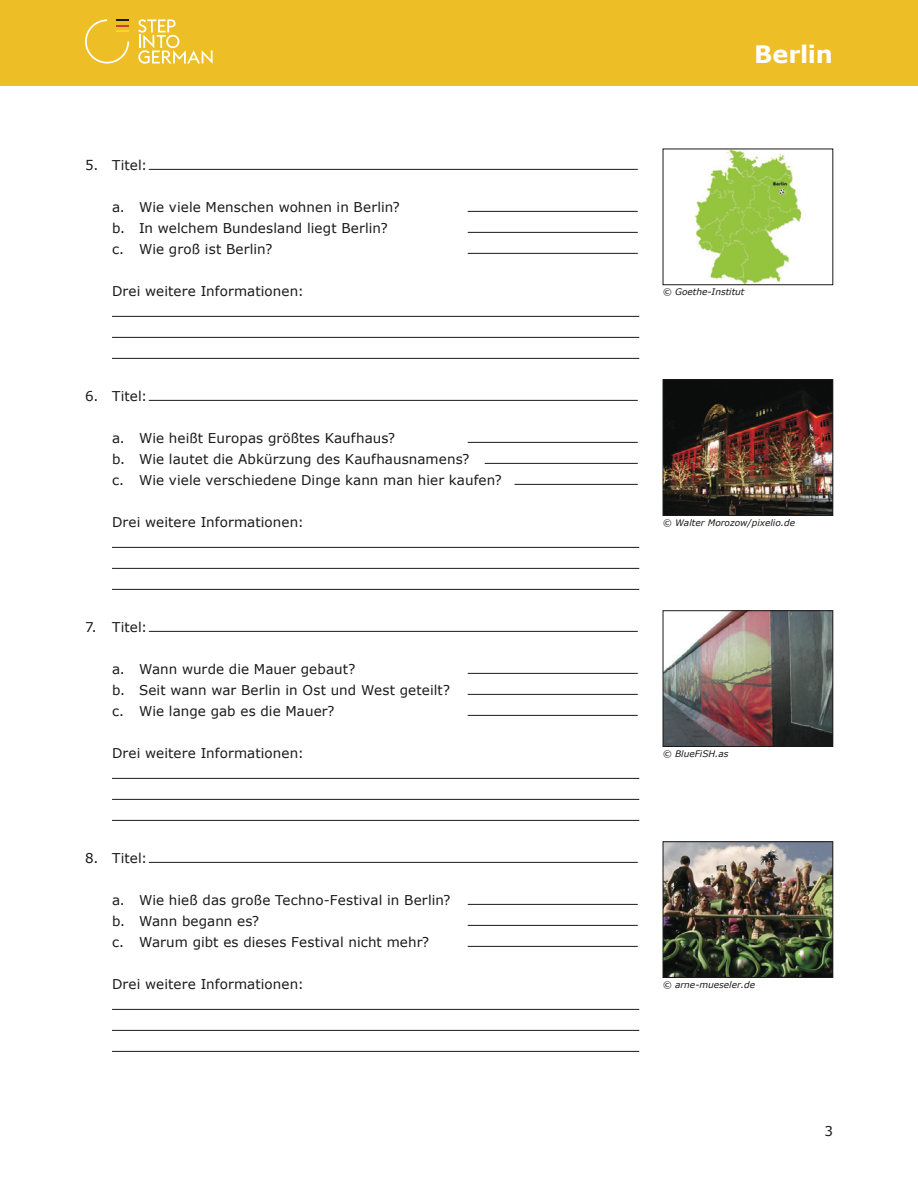
<style>
.page{position:relative;width:918px;height:1188px;background:#fff}
.page>*{position:absolute;margin:0;border:0;box-sizing:border-box;transform-origin:0 0}
.t1{font:700 24px "Verdana";letter-spacing:-.01em;color:#fff}
.t2{font:13.5px/21px "Verdana";letter-spacing:.005em;color:#1a1a1a}
.t3{font:italic 9px "Verdana";color:#1a1a1a}
</style>
<div class="page">
<div style="left:0;top:0;width:918px;height:85px;background:#edbe25"></div>
<svg style="left:138px;top:19px;width:75px;height:45px"></svg>
<svg style="left:85px;top:19px;width:44px;height:45px"></svg>
<hr style="left:149px;top:169px;width:489px;height:1px;background:#1a1a1a">
<hr style="left:468px;top:211px;width:170px;height:1px;background:#1a1a1a">
<hr style="left:468px;top:232px;width:170px;height:1px;background:#1a1a1a">
<hr style="left:468px;top:253px;width:170px;height:1px;background:#1a1a1a">
<hr style="left:112px;top:316px;width:527px;height:1px;background:#1a1a1a">
<hr style="left:112px;top:337px;width:527px;height:1px;background:#1a1a1a">
<hr style="left:112px;top:358px;width:527px;height:1px;background:#1a1a1a">
<hr style="left:149px;top:400px;width:489px;height:1px;background:#1a1a1a">
<hr style="left:468px;top:442px;width:170px;height:1px;background:#1a1a1a">
<hr style="left:485px;top:463px;width:153px;height:1px;background:#1a1a1a">
<hr style="left:514px;top:484px;width:124px;height:1px;background:#1a1a1a">
<hr style="left:112px;top:547px;width:527px;height:1px;background:#1a1a1a">
<hr style="left:112px;top:568px;width:527px;height:1px;background:#1a1a1a">
<hr style="left:112px;top:589px;width:527px;height:1px;background:#1a1a1a">
<hr style="left:149px;top:631px;width:489px;height:1px;background:#1a1a1a">
<hr style="left:468px;top:673px;width:170px;height:1px;background:#1a1a1a">
<hr style="left:468px;top:694px;width:170px;height:1px;background:#1a1a1a">
<hr style="left:468px;top:715px;width:170px;height:1px;background:#1a1a1a">
<hr style="left:112px;top:778px;width:527px;height:1px;background:#1a1a1a">
<hr style="left:112px;top:799px;width:527px;height:1px;background:#1a1a1a">
<hr style="left:112px;top:820px;width:527px;height:1px;background:#1a1a1a">
<hr style="left:149px;top:862px;width:489px;height:1px;background:#1a1a1a">
<hr style="left:468px;top:904px;width:170px;height:1px;background:#1a1a1a">
<hr style="left:468px;top:925px;width:170px;height:1px;background:#1a1a1a">
<hr style="left:468px;top:946px;width:170px;height:1px;background:#1a1a1a">
<hr style="left:112px;top:1009px;width:527px;height:1px;background:#1a1a1a">
<hr style="left:112px;top:1030px;width:527px;height:1px;background:#1a1a1a">
<hr style="left:112px;top:1051px;width:527px;height:1px;background:#1a1a1a">
<img style="left:695px;top:151px;width:107px;height:132px">
<img style="left:665px;top:382px;width:166px;height:132px">
<div style="left:663px;top:380px;width:170px;height:136px;border:1px solid #1a1a1a"></div>
<img style="left:665px;top:613px;width:166px;height:132px">
<div style="left:663px;top:611px;width:170px;height:136px;border:1px solid #1a1a1a"></div>
<img style="left:665px;top:844px;width:166px;height:132px">
<div style="left:663px;top:842px;width:170px;height:136px;border:1px solid #1a1a1a"></div>
<p class="t2" style="left:85px;top:154px;width:64px">5. Titel:</p>
<p class="t2" style="left:112px;top:196px;width:289px">a. Wie viele Menschen wohnen in Berlin? b. In welchem Bundesland liegt Berlin? c. Wie groß ist Berlin?</p>
<p class="t2" style="left:112px;top:280px;width:193px">Drei weitere Informationen:</p>
<p class="t2" style="left:85px;top:385px;width:64px">6. Titel:</p>
<p class="t2" style="left:112px;top:427px;width:391px">a. Wie heißt Europas größtes Kaufhaus?<br>b. Wie lautet die Abkürzung des Kaufhausnamens?<br>c. Wie viele verschiedene Dinge kann man hier kaufen?</p>
<p class="t2" style="left:112px;top:511px;width:193px">Drei weitere Informationen:</p>
<p class="t2" style="left:85px;top:616px;width:64px">7. Titel:</p>
<p class="t2" style="left:112px;top:658px;width:340px">a. Wann wurde die Mauer gebaut?<br>b. Seit wann war Berlin in Ost und West geteilt? c. Wie lange gab es die Mauer?</p>
<p class="t2" style="left:112px;top:742px;width:193px">Drei weitere Informationen:</p>
<p class="t2" style="left:85px;top:847px;width:64px">8. Titel:</p>
<p class="t2" style="left:112px;top:889px;width:340px">a. Wie hieß das große Techno-Festival in Berlin? b. Wann begann es?<br>c. Warum gibt es dieses Festival nicht mehr?</p>
<p class="t2" style="left:112px;top:973px;width:193px">Drei weitere Informationen:</p>
<h1 class="t1" style="left:754px;top:39px;width:80px">Berlin</h1>
<p class="t3" style="left:663px;top:286px;width:83px">© Goethe-Institut</p>
<p class="t3" style="left:663px;top:517px;width:134px">© Walter Morozow/pixelio.de</p>
<p class="t3" style="left:663px;top:748px;width:67px">© BlueFiSH.as</p>
<p class="t3" style="left:663px;top:979px;width:94px">© arne-mueseler.de</p>
<p class="t2" style="left:824px;top:1120px;width:10px">3</p>
</div>
